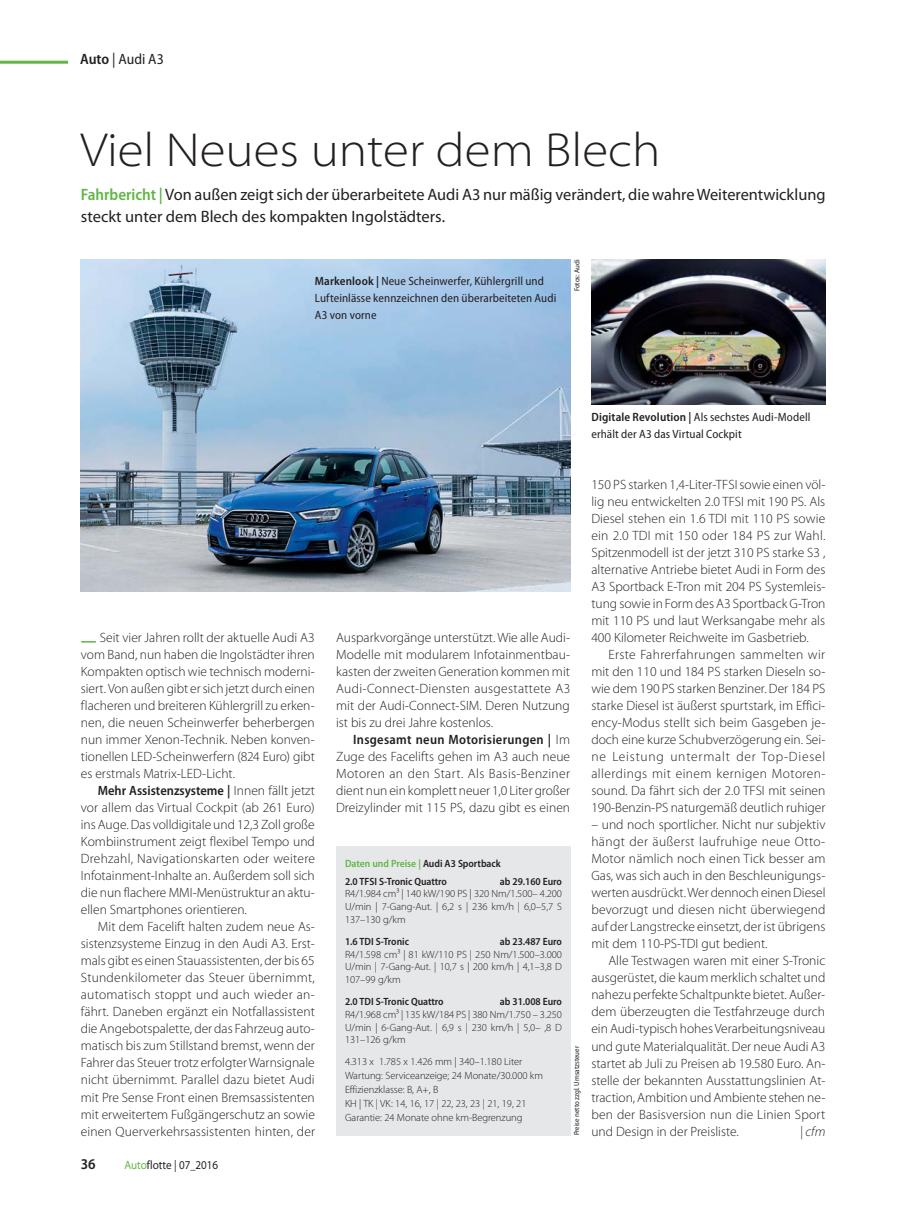
<style>
.page{position:relative;width:919px;height:1212px;background:#fff}
.page>*{position:absolute;margin:0;border:0;box-sizing:border-box;transform-origin:0 0}
.t1{font:300 semi-expanded 48px "Myriad Pro";color:#231f20}
.t2{font:16.5px/22.5px "Myriad Pro";color:#231f20}
.t3{font:semi-condensed 15px "Myriad Pro";color:#231f20}
.t4{font:600 semi-condensed 15px "Myriad Pro";color:#231f20}
.t5{font:300 13.5px/17px "Myriad Pro";color:#231f20;text-align:justify}
.t6{font:italic 300 13.5px "Myriad Pro";color:#231f20}
.t7{font:semi-condensed 12px/17px "Myriad Pro";letter-spacing:.01em;color:#231f20}
.t8{font:semi-expanded 12px "Myriad Pro";color:#231f20;scale:.85 1}
.t9{font:300 10.5px/12.8px "Myriad Pro";letter-spacing:-.005em;color:#231f20;text-align:justify}
.t10{font:600 semi-condensed 10.5px/17.7px "Myriad Pro";letter-spacing:-.005em;color:#231f20}
.t11{font:semi-condensed 7.5px "Myriad Pro";color:#231f20}
.s1{font-weight:600}
.s2{font-weight:600;font-stretch:semi-condensed;color:#61b645}
.s3{font-weight:600;font-stretch:semi-condensed}
.s4{color:#61b645}
</style>
<div class="page">
<hr style="left:0;top:61px;width:68px;height:3px;background:#61b645">
<img style="left:81px;top:259px;width:489px;height:332px">
<img style="left:591px;top:259px;width:234px;height:145px">
<div style="left:336px;top:846px;width:234px;height:289px;background:#e6e7e8"></div>
<p class="t3" style="left:80px;top:53px;width:85px"><span class="s1">Auto</span> | Audi A3</p>
<h1 class="t1" style="left:81px;top:121px;width:581px">Viel Neues unter dem Blech</h1>
<p class="t2" style="left:81px;top:185px;width:746px"><span class="s2">Fahrbericht |</span> Von außen zeigt sich der überarbeitete Audi A3 nur mäßig verändert, die wahre Weiterentwicklung steckt unter dem Blech des kompakten Ingolstädters.</p>
<p class="t7" style="left:315px;top:274px;width:243px"><span class="s1">Markenlook |</span> Neue Scheinwerfer, Kühlergrill und<br>Lufteinlässe kennzeichnen den überarbeiteten Audi<br>A3 von vorne</p>
<p class="t11" style="left:574px;top:291px;width:33px;rotate:-90deg">Fotos: Audi</p>
<p class="t5" style="left:81px;top:630px;width:235px;text-indent:19px">Seit vier Jahren rollt der aktuelle Audi A3 vom Band, nun haben die Ingolstädter ihren Kompakten optisch wie technisch moderni&shy;siert. Von außen gibt er sich jetzt durch einen flacheren und breiteren Kühlergrill zu erken&shy;nen, die neuen Scheinwerfer beherbergen nun immer Xenon-Technik. Neben konven&shy;tionellen LED-Scheinwerfern (824 Euro) gibt es erstmals Matrix-LED-Licht.</p>
<p class="t5" style="left:81px;top:784px;width:235px;text-indent:17px"><span class="s3">Mehr Assistenzsysteme |</span> Innen fällt jetzt vor allem das Virtual Cockpit (ab 261 Euro) ins Auge. Das volldigitale und 12,3 Zoll große Kombiinstrument zeigt flexibel Tempo und Drehzahl, Navigationskarten oder weitere Infotainment-Inhalte an. Außerdem soll sich die nun flachere MMI-Menüstruktur an aktu&shy;ellen Smartphones orientieren.</p>
<p class="t5" style="left:81px;top:920px;width:236px;text-indent:17px">Mit dem Facelift halten zudem neue As&shy;sistenzsysteme Einzug in den Audi A3. Erst&shy;mals gibt es einen Stauassistenten, der bis 65<br>Stundenkilometer das Steuer übernimmt, automatisch stoppt und auch wieder an&shy;fährt. Daneben ergänzt ein Notfallassistent die Angebotspalette, der das Fahrzeug auto&shy;matisch bis zum Stillstand bremst, wenn der Fahrer das Steuer trotz erfolgter Warnsignale nicht übernimmt. Parallel dazu bietet Audi mit Pre Sense Front einen Bremsassistenten mit erweitertem Fußgängerschutz an sowie einen Querverkehrsassistenten hinten, der</p>
<p class="t4" style="left:81px;top:1159px;width:16px">36</p>
<p class="t8" style="left:124px;top:1158px;width:112px"><span class="s4">Auto</span>flotte | 07_2016</p>
<p class="t7" style="left:591px;top:410px;width:220px"><span class="s1">Digitale Revolution |</span> Als sechstes Audi-Modell erhält der A3 das Virtual Cockpit</p>
<p class="t5" style="left:336px;top:630px;width:236px">Ausparkvorgänge unterstützt. Wie alle Audi-Modelle mit modularem Infotainmentbau&shy;kasten der zweiten Generation kommen mit Audi-Connect-Diensten ausgestattete A3 mit der Audi-Connect-SIM. Deren Nutzung ist bis zu drei Jahre kostenlos.</p>
<p class="t5" style="left:336px;top:733px;width:235px;text-indent:17px"><span class="s3">Insgesamt neun Motorisierungen |</span> Im Zuge des Facelifts gehen im A3 auch neue Motoren an den Start. Als Basis-Benziner dient nun ein komplett neuer 1,0 Liter großer Dreizylinder mit 115 PS, dazu gibt es einen</p>
<p class="t10" style="left:345px;top:856px;width:157px"><span class="s4">Daten und Preise |</span> Audi A3 Sportback<br>2.0 TFSI S-Tronic Quattro</p>
<p class="t10" style="left:500px;top:873px;width:64px">ab 29.160 Euro</p>
<p class="t9" style="left:345px;top:888px;width:218px">R4/1.984 cm³ | 140 kW/190 PS | 320 Nm/1.500– 4.200<br>U/min | 7-Gang-Aut. | 6,2 s | 236 km/h | 6,0–5,7 S 137–130 g/km</p>
<p class="t10" style="left:345px;top:934px;width:65px">1.6 TDI S-Tronic</p>
<p class="t10" style="left:500px;top:934px;width:64px">ab 23.487 Euro</p>
<p class="t9" style="left:345px;top:949px;width:218px">R4/1.598 cm³ | 81 kW/110 PS | 250 Nm/1.500–3.000<br>U/min | 7-Gang-Aut. | 10,7 s | 200 km/h | 4,1–3,8 D 107–99 g/km</p>
<p class="t10" style="left:345px;top:994px;width:100px">2.0 TDI S-Tronic Quattro</p>
<p class="t10" style="left:500px;top:994px;width:64px">ab 31.008 Euro</p>
<p class="t9" style="left:345px;top:1009px;width:218px">R4/1.968 cm³ | 135 kW/184 PS | 380 Nm/1.750 – 3.250<br>U/min | 6-Gang-Aut. | 6,9 s | 230 km/h | 5,0– ,8 D 131–126 g/km</p>
<p class="t9" style="left:345px;top:1055px;width:200px;line-height:14.1px;text-align:left">4.313 x 1.785 x 1.426 mm | 340–1.180 Liter Wartung: Serviceanzeige; 24 Monate/30.000 km Effizienzklasse: B, A+, B<br>KH | TK | VK: 14, 16, 17 | 22, 23, 23 | 21, 19, 21<br>Garantie: 24 Monate ohne km-Begrenzung</p>
<p class="t11" style="left:573px;top:1135px;width:91px;rotate:-90deg">Preise netto zzgl. Umsatzsteuer</p>
<p class="t5" style="left:591px;top:477px;width:235px">150 PS starken 1,4-Liter-TFSI sowie einen völ&shy;lig neu entwickelten 2.0 TFSI mit 190 PS. Als Diesel stehen ein 1.6 TDI mit 110 PS sowie ein 2.0 TDI mit 150 oder 184 PS zur Wahl.<br>Spitzenmodell ist der jetzt 310 PS starke S3 , alternative Antriebe bietet Audi in Form des A3 Sportback E-Tron mit 204 PS Systemleis&shy;tung sowie in Form des A3 Sportback G-Tron mit 110 PS und laut Werksangabe mehr als 400 Kilometer Reichweite im Gasbetrieb.</p>
<p class="t5" style="left:591px;top:647px;width:235px;text-indent:17px">Erste Fahrerfahrungen sammelten wir mit den 110 und 184 PS starken Dieseln so&shy;wie dem 190 PS starken Benziner. Der 184 PS starke Diesel ist äußerst spurtstark, im Effici&shy;ency-Modus stellt sich beim Gasgeben je&shy;doch eine kurze Schubverzögerung ein. Sei&shy;ne Leistung untermalt der Top-Diesel allerdings mit einem kernigen Motoren&shy;sound. Da fährt sich der 2.0 TFSI mit seinen 190-Benzin-PS naturgemäß deutlich ruhiger</p>
<p class="t5" style="left:591px;top:818px;width:236px">– und noch sportlicher. Nicht nur subjektiv hängt der äußerst laufruhige neue Otto-Motor nämlich noch einen Tick besser am Gas, was sich auch in den Beschleunigungs&shy;werten ausdrückt. Wer dennoch einen Diesel bevorzugt und diesen nicht überwiegend auf der Langstrecke einsetzt, der ist übrigens mit dem 110-PS-TDI gut bedient.</p>
<p class="t5" style="left:591px;top:954px;width:235px;text-indent:17px">Alle Testwagen waren mit einer S-Tronic ausgerüstet, die kaum merklich schaltet und nahezu perfekte Schaltpunkte bietet. Außer&shy;dem überzeugten die Testfahrzeuge durch ein Audi-typisch hohes Verarbeitungsniveau und gute Materialqualität. Der neue Audi A3 startet ab Juli zu Preisen ab 19.580 Euro. An&shy;stelle der bekannten Ausstattungslinien At&shy;traction, Ambition und Ambiente stehen ne&shy;ben der Basisversion nun die Linien Sport und Design in der Preisliste.</p>
<p class="t6" style="left:800px;top:1123px;width:27px">| cfm</p>
</div>
